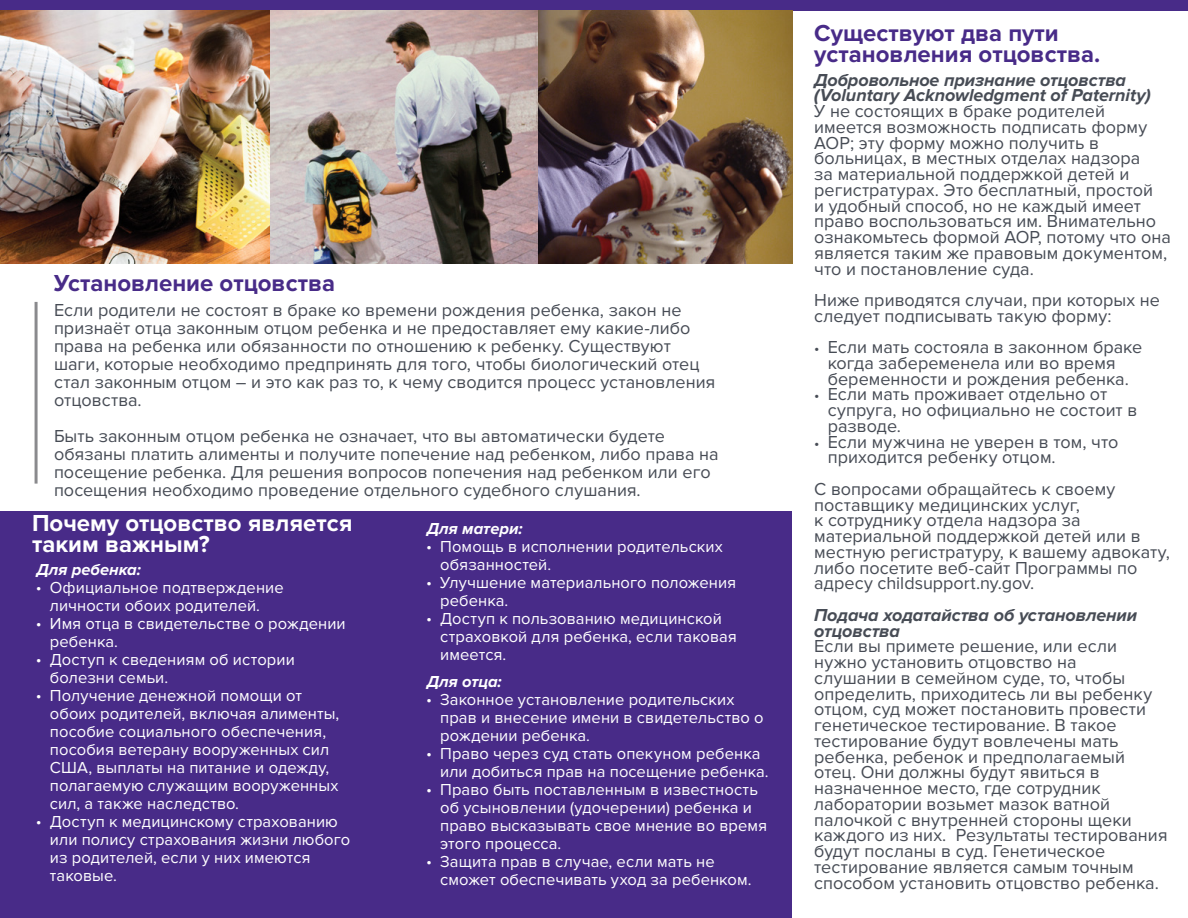
<style>
.page{position:relative;width:1188px;height:918px;background:#fff}
.page>*{position:absolute;margin:0;border:0;box-sizing:border-box;transform-origin:0 0}
.t1{font:700 24px/21px "Proxima Nova";color:#482b88}
.t2{font:700 24px/21px "Proxima Nova";color:#fff}
.t3{font:18px/15.8px "Proxima Nova";color:#474c55}
.t4{font:italic 700 18px/15.8px "Proxima Nova";letter-spacing:-.005em;color:#474c55}
.t5{font:16.5px/18px "Proxima Nova";letter-spacing:.005em;color:#fff}
.t6{font:italic 700 16.5px "Proxima Nova";color:#fff}
.s1{font-family:"Myriad Pro"}
.s2{font-size:15px}
</style>
<div class="page">
<div style="left:0;top:512px;width:792px;height:406px;background:#482b88"></div>
<div style="left:0;top:0;width:1188px;height:11px;background:#482b88"></div>
<hr style="left:35px;top:302px;width:3px;height:182px;background:#8a8a8d">
<img style="left:0;top:11px;width:792px;height:252px">
<h1 class="t1" style="left:54px;top:273px;width:283px">Установление отцовства</h1>
<p class="t3" style="left:54px;top:301px;width:663px;line-height:18px">Если родители не состоят в браке ко времени рождения ребенка, закон не признаёт отца законным отцом ребенка и не предоставляет ему какие-либо права на ребенка или обязанности по отношению к ребенку. Существуют шаги, которые необходимо предпринять для того, чтобы биологический отец стал законным отцом – и это как раз то, к чему сводится процесс установления отцовства.</p>
<p class="t3" style="left:54px;top:427px;width:666px;line-height:18px">Быть законным отцом ребенка не означает, что вы автоматически будете обязаны платить алименты и получите попечение над ребенком, либо права на посещение ребенка. Для решения вопросов попечения над ребенком или его посещения необходимо проведение отдельного судебного слушания.</p>
<h1 class="t2" style="left:32px;top:513px;width:322px">Почему отцовство является таким важным?</h1>
<p class="t6" style="left:36px;top:560px;width:106px">Для ребенка:</p>
<p class="t5" style="left:50px;top:578px;width:235px;text-indent:-13px"><span class="s1">•</span> Официальное подтверждение личности обоих родителей.</p>
<p class="t5" style="left:50px;top:614px;width:297px;text-indent:-13px"><span class="s1">•</span> Имя отца в свидетельстве о рождении ребенка.</p>
<p class="t5" style="left:50px;top:650px;width:246px;text-indent:-13px"><span class="s1">•</span> Доступ к сведениям об истории болезни семьи.</p>
<p class="t5" style="left:50px;top:686px;width:291px;text-indent:-13px"><span class="s1">•</span> Получение денежной помощи от обоих родителей, включая алименты, пособие социального обеспечения, пособия ветерану вооруженных сил<br>США, выплаты на питание и одежду, полагаемую служащим вооруженных сил, а также наследство.</p>
<p class="t5" style="left:50px;top:812px;width:302px;text-indent:-13px"><span class="s1">•</span> Доступ к медицинскому страхованию или полису страхования жизни любого из родителей, если у них имеются таковые.</p>
<p class="t6" style="left:427px;top:519px;width:97px">Для матери:</p>
<p class="t5" style="left:440px;top:537px;width:284px;text-indent:-13px"><span class="s1">•</span> Помощь в исполнении родительских обязанностей.</p>
<p class="t5" style="left:440px;top:573px;width:297px;text-indent:-13px"><span class="s1">•</span> Улучшение материального положения ребенка.</p>
<p class="t5" style="left:440px;top:609px;width:298px;text-indent:-13px"><span class="s1">•</span> Доступ к пользованию медицинской страховкой для ребенка, если таковая имеется.</p>
<p class="t6" style="left:427px;top:672px;width:77px">Для отца:</p>
<p class="t5" style="left:440px;top:690px;width:325px;text-indent:-13px"><span class="s1">•</span> Законное установление родительских прав и внесение имени в свидетельство о рождении ребенка.</p>
<p class="t5" style="left:440px;top:744px;width:330px;text-indent:-13px"><span class="s1">•</span> Право через суд стать опекуном ребенка или добиться прав на посещение ребенка.</p>
<p class="t5" style="left:440px;top:780px;width:328px;text-indent:-13px"><span class="s1">•</span> Право быть поставленным в известность об усыновлении (удочерении) ребенка и право высказывать свое мнение во время этого процесса.</p>
<p class="t5" style="left:440px;top:852px;width:313px;text-indent:-13px"><span class="s1">•</span> Защита прав в случае, если мать не сможет обеспечивать уход за ребенком.</p>
<h1 class="t1" style="left:814px;top:23px;width:288px">Существуют два пути установления отцовства.</h1>
<p class="t4" style="left:814px;top:72px;width:338px">Добровольное признание отцовства (Voluntary Acknowledgment of Paternity)</p>
<p class="t3" style="left:814px;top:103px;width:358px">У не состоящих в браке родителей имеется возможность подписать форму AOP; эту форму можно получить в больницах, в местных отделах надзора<br>за материальной поддержкой детей и регистратурах. Это бесплатный, простой<br>и удобный способ, но не каждый имеет право воспользоваться им. Внимательно ознакомьтесь формой АОР, потому что она является таким же правовым документом, что и постановление суда.</p>
<p class="t3" style="left:814px;top:292px;width:347px">Ниже приводятся случаи, при которых не следует подписывать такую форму:</p>
<p class="t3" style="left:828px;top:340px;width:316px;text-indent:-14px"><span class="s2">•</span> Если мать состояла в законном браке когда забеременела или во время беременности и рождения ребенка.</p>
<p class="t3" style="left:828px;top:387px;width:311px;text-indent:-14px"><span class="s2">•</span> Если мать проживает отдельно от супруга, но официально не состоит в разводе.</p>
<p class="t3" style="left:828px;top:434px;width:292px;text-indent:-14px"><span class="s2">•</span> Если мужчина не уверен в том, что приходится ребенку отцом.</p>
<p class="t3" style="left:814px;top:481px;width:357px">С вопросами обращайтесь к своему поставщику медицинских услуг,<br>к сотруднику отдела надзора за материальной поддержкой детей или в местную регистратуру, к вашему адвокату, либо посетите веб-сайт Программы по адресу childsupport.ny.gov.</p>
<p class="t4" style="left:814px;top:608px;width:325px">Подача ходатайства об установлении отцовства</p>
<p class="t3" style="left:814px;top:639px;width:355px">Если вы примете решение, или если нужно установить отцовство на<br>слушании в семейном суде, то, чтобы определить, приходитесь ли вы ребенку отцом, суд может постановить провести генетическое тестирование. В такое тестирование будут вовлечены мать ребенка, ребенок и предполагаемый отец. Они должны будут явиться в назначенное место, где сотрудник лаборатории возьмет мазок ватной палочкой с внутренней стороны щеки каждого из них. Результаты тестирования будут посланы в суд. Генетическое тестирование является самым точным способом установить отцовство ребенка.</p>
</div>
